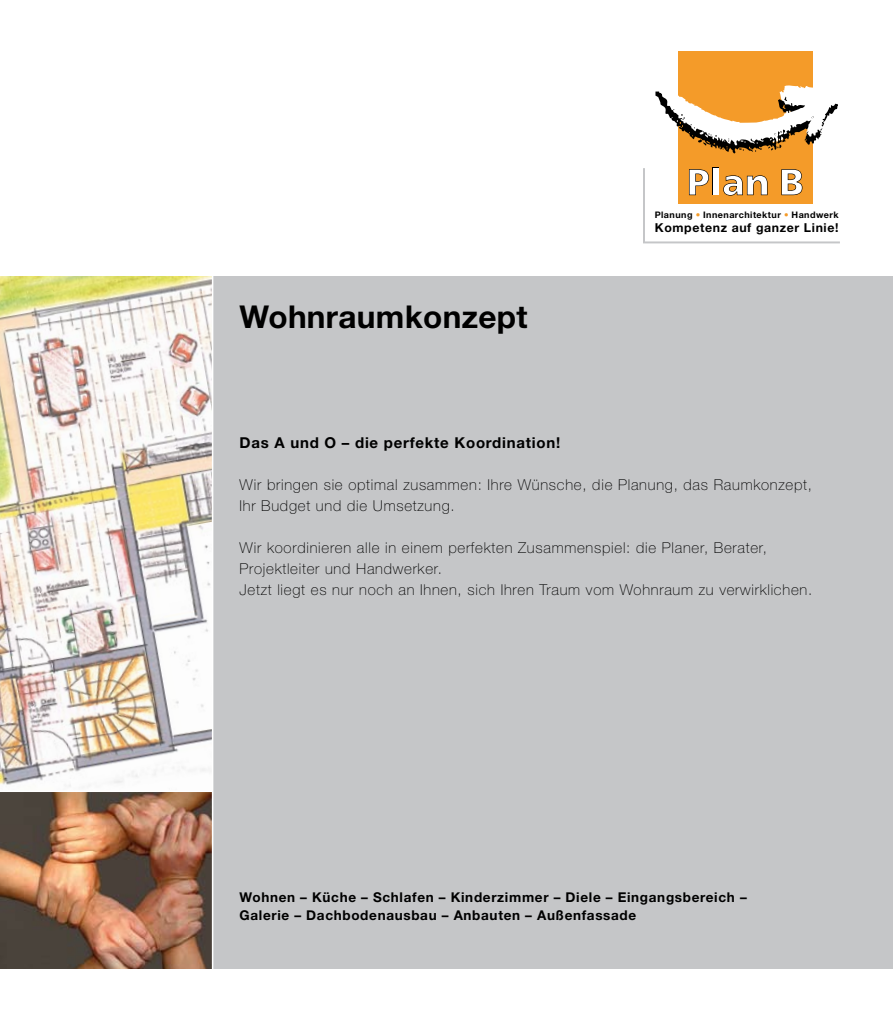
<style>
.page{position:relative;width:893px;height:1021px;background:#fff}
.page>*{position:absolute;margin:0;border:0;box-sizing:border-box;transform-origin:0 0}
.t1{font:700 31.5px "Helvetica Neue East A";letter-spacing:.01em;color:#000}
.t2{font:100 15px/21px "Helvetica Neue";letter-spacing:.05em;color:#000}
.t3{font:700 15px "Helvetica Neue East A";letter-spacing:.05em;color:#000}
.t4{font:700 13.5px/18px "Helvetica Neue East A";letter-spacing:.05em;color:#000}
.t5{font:700 12.3px "Helvetica Neue East A";letter-spacing:.05em;color:#000}
.t6{font:700 9px "Helvetica Neue East A";letter-spacing:.05em;color:#000}
.s1{font-family:"Shannon";font-weight:400;color:#f49b29}
</style>
<div class="page">
<div style="left:0;top:276px;width:893px;height:701px;background:#c5c6c8"></div>
<img style="left:0;top:276px;width:212px;height:514px">
<img style="left:0;top:792px;width:212px;height:177px">
<div style="left:678px;top:51px;width:135px;height:152px;background:#f49b29"></div>
<svg style="left:655px;top:85px;width:183px;height:69px"></svg>
<svg style="left:643px;top:167px;width:197px;height:77px"></svg>
<div style="left:0;top:969px;width:893px;height:51px;background:#fff"></div>
<hr style="left:0;top:790px;width:213px;height:2px;background:#fff">
<hr style="left:212px;top:261px;width:1px;height:725px;background:#fff">
<h1 class="t1" style="left:240px;top:298px;width:289px">Wohnraumkonzept</h1>
<p class="t6" style="left:655px;top:209px;width:185px">Planung <span class="s1">•</span> Innenarchitektur <span class="s1">•</span> Handwerk</p>
<p class="t5" style="left:655px;top:220px;width:185px">Kompetenz auf ganzer Linie!</p>
<p class="t3" style="left:240px;top:433px;width:322px">Das A und O – die perfekte Koordination!</p>
<p class="t2" style="left:240px;top:474px;width:574px">Wir bringen sie optimal zusammen: Ihre Wünsche, die Planung, das Raumkonzept,<br>Ihr Budget und die Umsetzung.</p>
<p class="t2" style="left:240px;top:537px;width:574px">Wir koordinieren alle in einem perfekten Zusammenspiel: die Planer, Berater,<br>Projektleiter und Handwerker.<br>Jetzt liegt es nur noch an Ihnen, sich Ihren Traum vom Wohnraum zu verwirklichen.</p>
<p class="t4" style="left:240px;top:888px;width:509px">Wohnen – Küche – Schlafen – Kinderzimmer – Diele – Eingangsbereich –<br>Galerie – Dachbodenausbau – Anbauten – Außenfassade</p>
</div>
